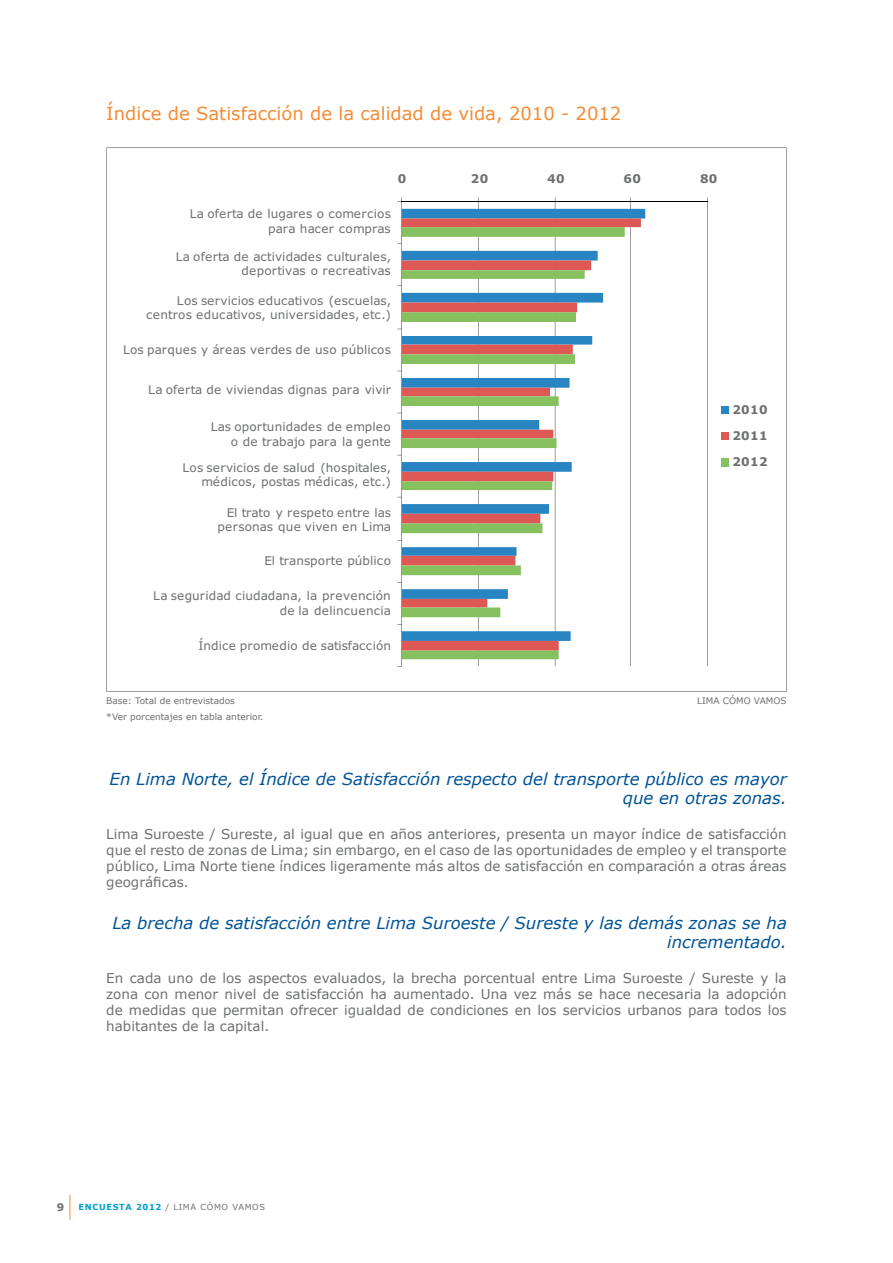
<style>
.page{position:relative;width:893px;height:1263px;background:#fff}
.page>*{position:absolute;margin:0;border:0;box-sizing:border-box;transform-origin:0 0}
.t1{font:18px "Verdana";color:#f68b33}
.t2{font:italic 16.5px/19.8px "Verdana";color:#005496;text-align:right}
.t3{font:13.5px/16.2px "Verdana";color:#6d6f71;text-align:justify}
.t4{font:12px/14.4px "Verdana";letter-spacing:.01em;color:#6d6f71;text-align:right}
.t5{font:700 12px/26px "Verdana";letter-spacing:.03em;color:#6d6f71;text-align:justify}
.t6{font:700 10.5px "Verdana";color:#6d6f71}
.t7{font:9px "Verdana";color:#6d6f71}
.t8{font:8.25px "Verdana";letter-spacing:.08em;color:#6d6f71}
.s1{font-weight:700;color:#00a1c9}
</style>
<div class="page">
<svg style="left:70px;top:1195px;width:1px;height:25px"></svg>
<svg style="left:106px;top:148px;width:681px;height:543px"></svg>
<hr style="left:707px;top:202px;width:1px;height:464px;background:#000">
<hr style="left:630px;top:202px;width:1px;height:464px;background:#000">
<hr style="left:555px;top:202px;width:1px;height:464px;background:#000">
<hr style="left:478px;top:202px;width:1px;height:464px;background:#000">
<svg style="left:403px;top:209px;width:242px;height:432px;fill:#2885c1"></svg>
<svg style="left:403px;top:218px;width:238px;height:433px"></svg>
<svg style="left:403px;top:227px;width:222px;height:432px"></svg>
<hr style="left:402px;top:202px;width:305px;height:1px;background:#000">
<svg style="left:397px;top:197px;width:6px;height:470px"></svg>
<div style="left:721px;top:406px;width:8px;height:8px;background:#2885c1"></div>
<div style="left:721px;top:432px;width:8px;height:7px;background:#de5955"></div>
<div style="left:721px;top:458px;width:8px;height:8px;background:#86c05f"></div>
<h1 class="t1" style="left:106px;top:101px;width:517px">Índice de Satisfacción de la calidad de vida, 2010 - 2012</h1>
<p class="t5" style="left:398px;top:166px;width:10px">0</p>
<p class="t5" style="left:471px;top:166px;width:19px">20</p>
<p class="t5" style="left:547px;top:166px;width:19px">40</p>
<p class="t5" style="left:624px;top:166px;width:19px">60</p>
<p class="t5" style="left:700px;top:166px;width:19px">80</p>
<p class="t4" style="left:190px;top:207px;width:203px">La oferta de lugares o comercios para hacer compras</p>
<p class="t4" style="left:176px;top:249px;width:217px">La oferta de actividades culturales, deportivas o recreativas</p>
<p class="t4" style="left:146px;top:293px;width:246px">Los servicios educativos (escuelas, centros educativos, universidades, etc.)</p>
<p class="t4" style="left:123px;top:342px;width:269px">Los parques y áreas verdes de uso públicos</p>
<p class="t4" style="left:148px;top:383px;width:244px">La oferta de viviendas dignas para vivir</p>
<p class="t4" style="left:211px;top:419px;width:182px">Las oportunidades de empleo o de trabajo para la gente</p>
<p class="t4" style="left:182px;top:460px;width:210px">Los servicios de salud (hospitales, médicos, postas médicas, etc.)</p>
<p class="t4" style="left:218px;top:505px;width:175px">El trato y respeto entre las personas que viven en Lima</p>
<p class="t4" style="left:264px;top:554px;width:128px">El transporte público</p>
<p class="t4" style="left:153px;top:588px;width:239px">La seguridad ciudadana, la prevención de la delincuencia</p>
<p class="t4" style="left:199px;top:638px;width:194px">Índice promedio de satisfacción</p>
<p class="t5" style="left:732px;top:397px;width:37px">2010<br>2011<br>2012</p>
<p class="t7" style="left:106px;top:695px;width:130px">Base: Total de entrevistados</p>
<p class="t7" style="left:697px;top:695px;width:91px">LIMA CÓMO VAMOS</p>
<p class="t7" style="left:106px;top:711px;width:159px">*Ver porcentajes en tabla anterior.</p>
<p class="t2" style="left:110px;top:768px;width:679px">En Lima Norte, el Índice de Satisfacción respecto del transporte público es mayor que en otras zonas.</p>
<p class="t3" style="left:106px;top:825px;width:682px">Lima Suroeste / Sureste, al igual que en años anteriores, presenta un mayor índice de satisfacción que el resto de zonas de Lima; sin embargo, en el caso de las oportunidades de empleo y el transporte público, Lima Norte tiene índices ligeramente más altos de satisfacción en comparación a otras áreas geográficas.</p>
<p class="t2" style="left:112px;top:912px;width:676px">La brecha de satisfacción entre Lima Suroeste / Sureste y las demás zonas se ha incrementado.</p>
<p class="t3" style="left:106px;top:969px;width:682px">En cada uno de los aspectos evaluados, la brecha porcentual entre Lima Suroeste / Sureste y la zona con menor nivel de satisfacción ha aumentado. Una vez más se hace necesaria la adopción de medidas que permitan ofrecer igualdad de condiciones en los servicios urbanos para todos los habitantes de la capital.</p>
<p class="t6" style="left:57px;top:1199px;width:9px">9</p>
<p class="t8" style="left:78px;top:1201px;width:188px"><span class="s1">ENCUESTA 2012</span> / LIMA CÓMO VAMOS</p>
</div>
